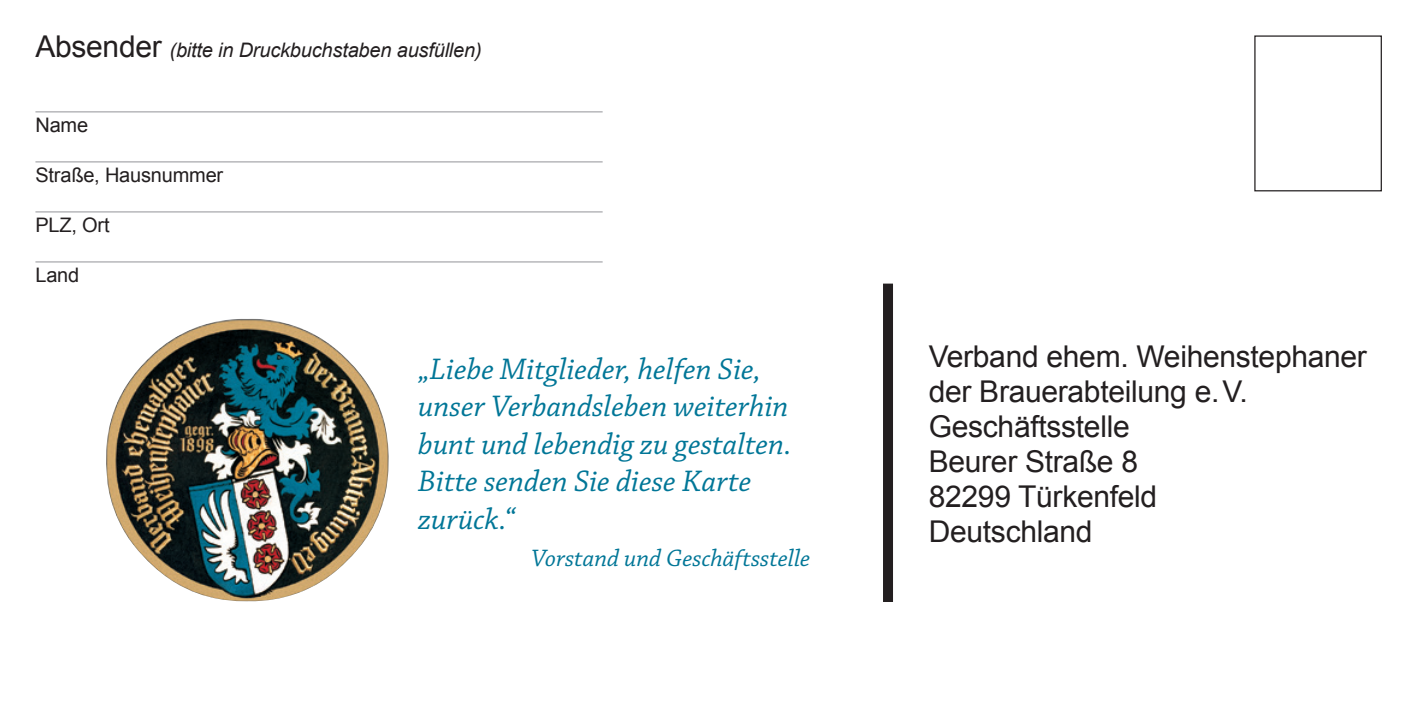
<style>
.page{position:relative;width:1418px;height:709px;background:#fff}
.page>*{position:absolute;margin:0;border:0;box-sizing:border-box;transform-origin:0 0}
.t1{font:italic 31.25px/37.5px "Chaparral Pro";color:#017697}
.t2{font:30px/35px "Arial";letter-spacing:-.01em;color:#231f20}
.t3{font:italic 25px "Chaparral Pro";color:#017697}
.t4{font:italic 20px "Arial";letter-spacing:-.01em;color:#231f20}
.t5{font:20px "Arial";letter-spacing:-.01em;color:#231f20}
.s1{font-style:normal;font-size:30px}
</style>
<div class="page">
<div style="left:883px;top:283px;width:10px;height:319px;background:#231f20"></div>
<hr style="left:35px;top:111px;width:567px;height:1px;background:#a8a9ad">
<hr style="left:35px;top:161px;width:567px;height:1px;background:#a8a9ad">
<hr style="left:35px;top:211px;width:567px;height:1px;background:#a8a9ad">
<hr style="left:35px;top:261px;width:567px;height:1px;background:#a8a9ad">
<img style="left:106px;top:318px;width:283px;height:284px">
<p class="t4" style="left:35px;top:37px;width:448px"><span class="s1">Absender</span> (bitte in Druckbuchstaben ausfüllen)</p>
<p class="t5" style="left:35px;top:112px;width:54px">Name</p>
<p class="t5" style="left:35px;top:162px;width:189px">Straße, Hausnummer</p>
<p class="t5" style="left:35px;top:212px;width:76px">PLZ, Ort</p>
<p class="t5" style="left:35px;top:262px;width:45px">Land</p>
<p class="t1" style="left:418px;top:351px;width:375px">„Liebe Mitglieder, helfen Sie, unser Verbandsleben weiterhin bunt und lebendig zu gestalten.<br>Bitte senden Sie diese Karte zurück.“</p>
<p class="t3" style="left:531px;top:544px;width:280px">Vorstand und Geschäftsstelle</p>
<p class="t2" style="left:928px;top:339px;width:439px">Verband ehem. Weihenstephaner der Brauerabteilung e.V.<br>Geschäftsstelle<br>Beurer Straße 8<br>82299 Türkenfeld<br>Deutschland</p>
</div>
